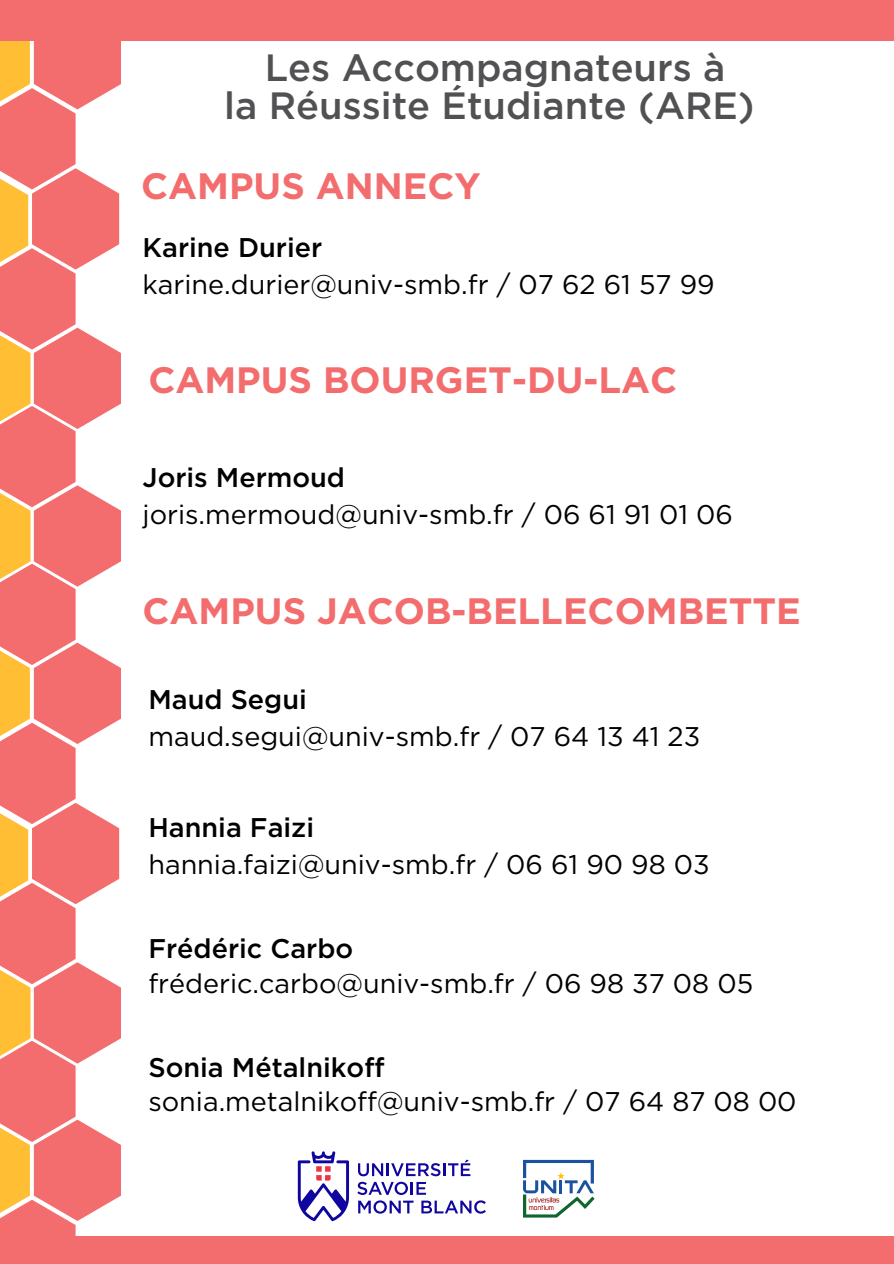
<style>
.page{position:relative;width:894px;height:1264px;background:#fff}
.page>*{position:absolute;margin:0;border:0;box-sizing:border-box;transform-origin:0 0}
.t1{font:500 37.95px/37.2px "Gotham";color:#515154;text-align:center}
.t2{font:700 36.6px "Gotham";color:#f36d6e}
.t3{font:27px "Gotham";color:#000}
.t4{font:500 27px "Gotham";color:#000}
</style>
<div class="page">
<div style="left:0;top:1199px;width:76px;height:64px;background:#f36d6e"></div>
<div style="left:0;top:1236px;width:893px;height:27px;background:#f36d6e"></div>
<svg style="left:0;top:41px;width:121px;height:1179px"></svg>
<svg style="left:0;top:41px;width:30px;height:68px;background:#fdb64c"></svg>
<div style="left:0;top:0;width:893px;height:41px;background:#f36d6e"></div>
<svg style="left:357px;top:1159px;width:113px;height:35px"></svg>
<svg style="left:358px;top:1200px;width:55px;height:13px"></svg>
<svg style="left:421px;top:1200px;width:65px;height:13px"></svg>
<svg style="left:298px;top:1151px;width:51px;height:70px"></svg>
<svg style="left:523px;top:1159px;width:71px;height:58px"></svg>
<h2 class="t1" style="left:224px;top:51px;width:531px">Les Accompagnateurs à<br>la Réussite Étudiante (ARE)</h2>
<h1 class="t2" style="left:141px;top:170px;width:341px">CAMPUS ANNECY</h1>
<h1 class="t4" style="left:142px;top:235px;width:181px">Karine Durier</h1>
<p class="t3" style="left:142px;top:272px;width:573px">karine.durier@univ-smb.fr / 07 62 61 57 99</p>
<p class="t2" style="left:148px;top:364px;width:530px">CAMPUS BOURGET-DU-LAC</p>
<h1 class="t4" style="left:142px;top:465px;width:204px">Joris Mermoud</h1>
<p class="t3" style="left:142px;top:502px;width:591px">joris.mermoud@univ-smb.fr / 06 61 91 01 06</p>
<p class="t2" style="left:142px;top:594px;width:659px">CAMPUS JACOB-BELLECOMBETTE</p>
<p class="t4" style="left:148px;top:687px;width:160px">Maud Segui</p>
<p class="t3" style="left:148px;top:724px;width:553px">maud.segui@univ-smb.fr / 07 64 13 41 23</p>
<p class="t4" style="left:148px;top:815px;width:167px">Hannia Faizi</p>
<p class="t3" style="left:148px;top:852px;width:562px">hannia.faizi@univ-smb.fr / 06 61 90 98 03</p>
<p class="t4" style="left:148px;top:936px;width:206px">Frédéric Carbo</p>
<p class="t3" style="left:148px;top:971px;width:606px">fréderic.carbo@univ-smb.fr / 06 98 37 08 05</p>
<p class="t4" style="left:148px;top:1055px;width:238px">Sonia Métalnikoff</p>
<p class="t3" style="left:148px;top:1089px;width:649px">sonia.metalnikoff@univ-smb.fr / 07 64 87 08 00</p>
</div>
